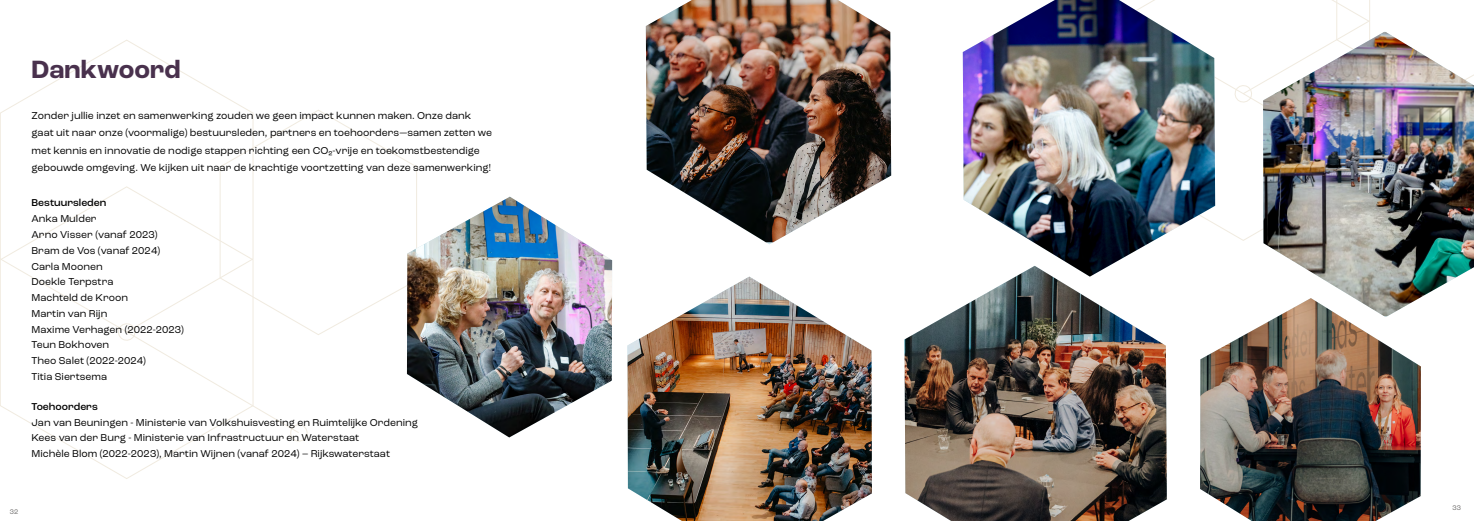
<style>
.page{position:relative;width:1474px;height:521px;background:#fff}
.page>*{position:absolute;margin:0;border:0;box-sizing:border-box;transform-origin:0 0}
.t1{font:700 26.25px "Roc Grotesk";color:#49314d}
.t2{font:10.5px/15.8px "Roc Grotesk";color:#000}
.t3{font:500 10.5px "Roc Grotesk";color:#000}
.t4{font:7px "Roc Grotesk";color:#6c6b6a}
</style>
<div class="page">
<svg style="left:0;top:333px;width:191px;height:146px"></svg>
<svg style="left:0;top:40px;width:246px;height:293px"></svg>
<svg style="left:116px;top:323px;width:192px;height:119px"></svg>
<svg style="left:219px;top:109px;width:198px;height:226px"></svg>
<img style="left:407px;top:197px;width:205px;height:240px">
<svg style="left:1215px;top:0;width:170px;height:204px"></svg>
<img style="left:904px;top:277px;width:262px;height:244px">
<img style="left:962px;top:0;width:253px;height:277px">
<img style="left:646px;top:0;width:245px;height:242px">
<img style="left:627px;top:277px;width:245px;height:244px">
<img style="left:1200px;top:317px;width:220px;height:204px">
<img style="left:1262px;top:32px;width:211px;height:284px">
<h1 class="t1" style="left:32px;top:53px;width:150px">Dankwoord</h1>
<p class="t2" style="left:32px;top:107px;width:462px;line-height:17.5px">Zonder jullie inzet en samenwerking zouden we geen impact kunnen maken. Onze dank gaat uit naar onze (voormalige) bestuursleden, partners en toehoorders—samen zetten we met kennis en innovatie de nodige stappen richting een CO2-vrije en toekomstbestendige gebouwde omgeving. We kijken uit naar de krachtige voortzetting van deze samenwerking!</p>
<p class="t3" style="left:32px;top:197px;width:76px">Bestuursleden</p>
<p class="t2" style="left:32px;top:211px;width:154px">Anka Mulder<br>Arno Visser (vanaf 2023)<br>Bram de Vos (vanaf 2024)<br>Carla Moonen<br>Doekle Terpstra<br>Machteld de Kroon<br>Martin van Rijn<br>Maxime Verhagen (2022-2023)<br>Teun Bokhoven<br>Theo Salet (2022-2024)<br>Titia Siertsema</p>
<p class="t3" style="left:32px;top:400px;width:68px">Toehoorders</p>
<p class="t2" style="left:32px;top:414px;width:388px">Jan van Beuningen - Ministerie van Volkshuisvesting en Ruimtelijke Ordening<br>Kees van der Burg - Ministerie van Infrastructuur en Waterstaat<br>Michèle Blom (2022-2023), Martin Wijnen (vanaf 2024) – Rijkswaterstaat</p>
<p class="t4" style="left:10px;top:507px;width:10px">32</p>
<p class="t4" style="left:1452px;top:504px;width:10px">33</p>
</div>
